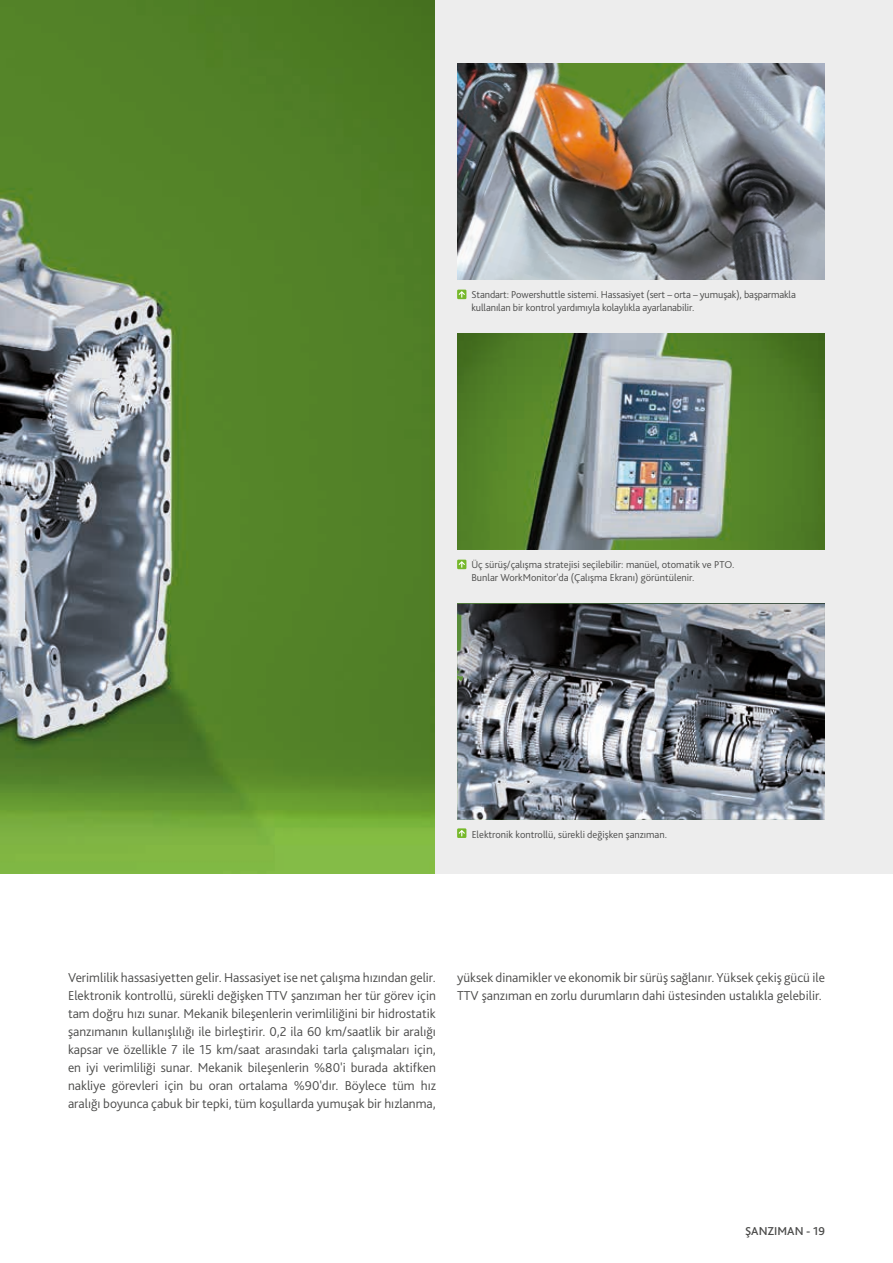
<style>
.page{position:relative;width:893px;height:1263px;background:#fff}
.page>*{position:absolute;margin:0;border:0;box-sizing:border-box;transform-origin:0 0}
.t1{font:300 13.5px/18px "Bliss Pro";color:#4b4b4a;text-align:justify}
.t2{font:500 12px "Bliss Pro";color:#4b4b4a}
.t3{font:300 10.5px/12.8px "Bliss Pro";letter-spacing:-.005em;color:#4b4b4a}
</style>
<div class="page">
<img style="left:0;top:0;width:436px;height:874px">
<div style="left:436px;top:0;width:457px;height:874px;background:#ededed"></div>
<img style="left:457px;top:334px;width:368px;height:216px">
<img style="left:457px;top:604px;width:368px;height:216px">
<img style="left:457px;top:64px;width:368px;height:216px">
<div style="left:457px;top:290px;width:9px;height:9px;background:#76b82a"></div>
<svg style="left:459px;top:291px;width:6px;height:7px"></svg>
<div style="left:457px;top:560px;width:9px;height:9px;background:#76b82a"></div>
<svg style="left:459px;top:561px;width:6px;height:7px"></svg>
<svg style="left:457px;top:828px;width:9px;height:10px"></svg>
<svg style="left:459px;top:830px;width:6px;height:6px"></svg>
<p class="t3" style="left:471px;top:288px;width:326px">Standart: Powershuttle sistemi. Hassasiyet (sert – orta – yumuşak), başparmakla kullanılan bir kontrol yardımıyla kolaylıkla ayarlanabilir.</p>
<p class="t3" style="left:471px;top:558px;width:265px">Üç sürüş/çalışma stratejisi seçilebilir: manüel, otomatik ve PTO.<br>Bunlar WorkMonitor'da (Çalışma Ekranı) görüntülenir.</p>
<p class="t3" style="left:472px;top:828px;width:197px">Elektronik kontrollü, sürekli değişken şanzıman.</p>
<p class="t1" style="left:68px;top:968px;width:369px">Verimlilik hassasiyetten gelir. Hassasiyet ise net çalışma hızından gelir.<br>Elektronik kontrollü, sürekli değişken TTV şanzıman her tür görev için tam doğru hızı sunar. Mekanik bileşenlerin verimliliğini bir hidrostatik şanzımanın kullanışlılığı ile birleştirir. 0,2 ila 60 km/saatlik bir aralığı kapsar ve özellikle 7 ile 15 km/saat arasındaki tarla çalışmaları için, en iyi verimliliği sunar. Mekanik bileşenlerin %80'i burada aktifken nakliye görevleri için bu oran ortalama %90'dır. Böylece tüm hız aralığı boyunca çabuk bir tepki, tüm koşullarda yumuşak bir hızlanma,</p>
<p class="t1" style="left:457px;top:968px;width:369px">yüksek dinamikler ve ekonomik bir sürüş sağlanır. Yüksek çekiş gücü ile<br>TTV şanzıman en zorlu durumların dahi üstesinden ustalıkla gelebilir.</p>
<p class="t2" style="left:745px;top:1223px;width:81px">ŞANZIMAN - 19</p>
</div>
